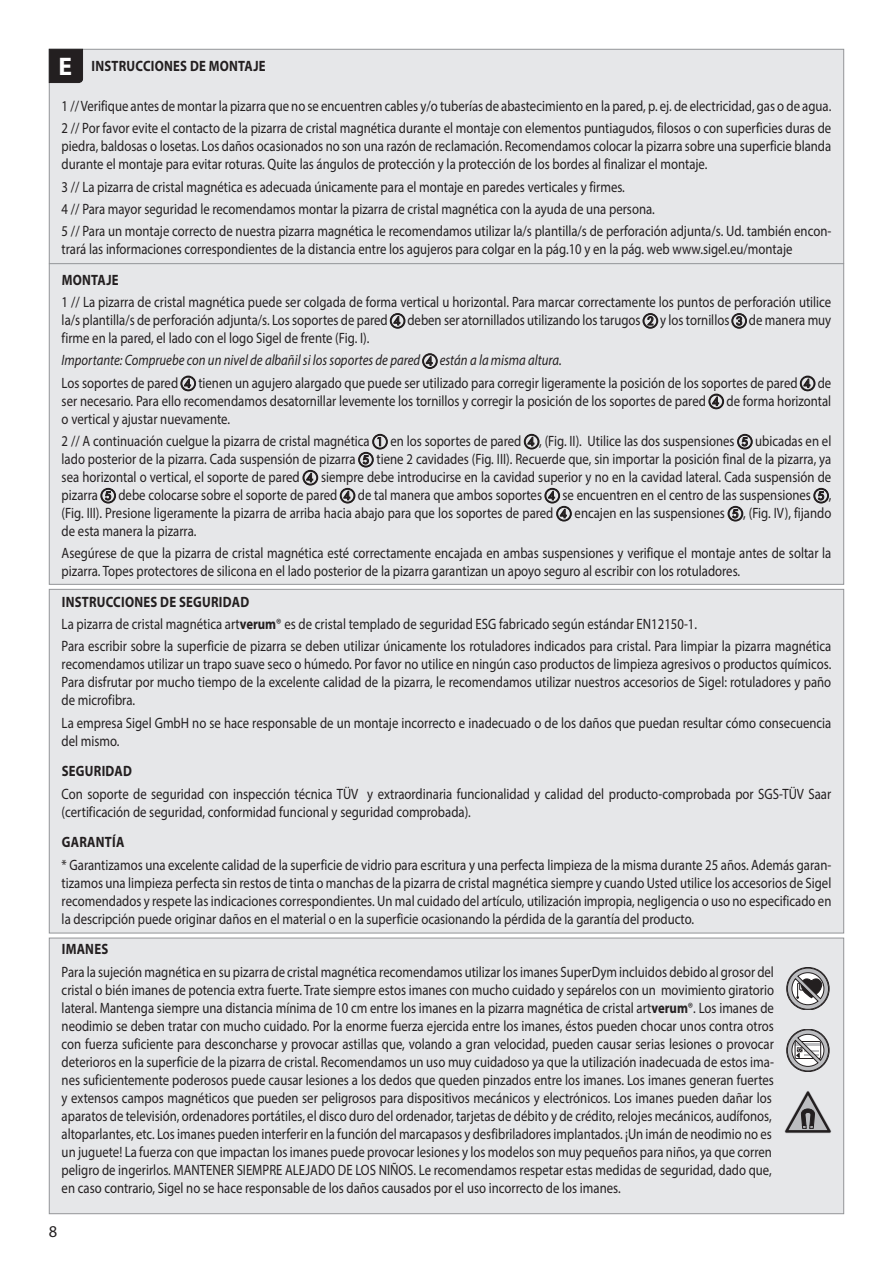
<style>
.page{position:relative;width:893px;height:1263px;background:#fff}
.page>*{position:absolute;margin:0;border:0;box-sizing:border-box;transform-origin:0 0}
.t1{font:700 25.5px "Myriad Pro";color:#fff}
.t2{font:16.5px "Myriad Pro";color:#231f20}
.t3{font:15px/18px "Myriad Pro";color:#231f20;scale:.85 1}
.t4{font:700 15px "Myriad Pro";letter-spacing:.02em;color:#231f20;scale:.85 1}
.s1{font-family:"European Pi One"}
.s2{font-style:italic}
.s3{font-weight:700}
</style>
<div class="page">
<div style="left:49px;top:49px;width:795px;height:536px;background:#e6e7e9;border:1px solid #939598"></div>
<div style="left:49px;top:589px;width:795px;height:344px;background:#e6e7e9;border:1px solid #939598"></div>
<div style="left:49px;top:938px;width:795px;height:276px;background:#e6e7e9;border:1px solid #939598"></div>
<hr style="left:49px;top:263px;width:795px;height:1px;background:#939598">
<svg style="left:390px;top:313px;width:15px;height:16px"></svg>
<svg style="left:643px;top:313px;width:15px;height:16px"></svg>
<svg style="left:731px;top:313px;width:16px;height:16px"></svg>
<svg style="left:422px;top:353px;width:16px;height:16px"></svg>
<svg style="left:181px;top:376px;width:15px;height:15px"></svg>
<svg style="left:800px;top:376px;width:15px;height:15px"></svg>
<svg style="left:708px;top:394px;width:16px;height:15px"></svg>
<svg style="left:524px;top:434px;width:15px;height:15px"></svg>
<svg style="left:737px;top:434px;width:16px;height:15px"></svg>
<svg style="left:358px;top:434px;width:30px;height:33px"></svg>
<svg style="left:303px;top:470px;width:15px;height:15px"></svg>
<svg style="left:100px;top:488px;width:16px;height:15px"></svg>
<svg style="left:340px;top:488px;width:15px;height:15px"></svg>
<svg style="left:813px;top:488px;width:16px;height:15px"></svg>
<svg style="left:545px;top:488px;width:27px;height:33px"></svg>
<svg style="left:728px;top:506px;width:15px;height:15px"></svg>
<svg style="left:49px;top:49px;width:34px;height:34px"></svg>
<div style="left:787px;top:967px;width:42px;height:43px;border:1px solid #231f20;border-radius:21px"></div>
<svg style="left:787px;top:968px;width:42px;height:41px"></svg>
<div style="left:787px;top:1029px;width:42px;height:42px;border:1px solid #231f20;border-radius:21px"></div>
<svg style="left:787px;top:1030px;width:42px;height:41px"></svg>
<svg style="left:784px;top:1091px;width:47px;height:42px"></svg>
<h1 class="t1" style="left:59px;top:49px;width:15px">E</h1>
<p class="t4" style="left:92px;top:56px;width:206px">INSTRUCCIONES DE MONTAJE</p>
<p class="t3" style="left:62px;top:95px;width:907px;line-height:22.2px">1 // Verifique antes de montar la pizarra que no se encuentren cables y/o tuberías de abastecimiento en la pared, p. ej. de electricidad, gas o de agua.<br>2 // Por favor evite el contacto de la pizarra de cristal magnética durante el montaje con elementos puntiagudos, filosos o con superficies duras de</p>
<p class="t3" style="left:62px;top:137px;width:907px">piedra, baldosas o losetas. Los daños ocasionados no son una razón de reclamación. Recomendamos colocar la pizarra sobre una superficie blanda durante el montaje para evitar roturas. Quite las ángulos de protección y la protección de los bordes al finalizar el montaje.</p>
<p class="t3" style="left:62px;top:175px;width:907px;line-height:22.2px">3 // La pizarra de cristal magnética es adecuada únicamente para el montaje en paredes verticales y firmes.<br>4 // Para mayor seguridad le recomendamos montar la pizarra de cristal magnética con la ayuda de una persona.<br>5 // Para un montaje correcto de nuestra pizarra magnética le recomendamos utilizar la/s plantilla/s de perforación adjunta/s. Ud. también encon-</p>
<p class="t3" style="left:62px;top:240px;width:861px">trará las informaciones correspondientes de la distancia entre los agujeros para colgar en la pág.10 y en la pág. web www.sigel.eu/montaje</p>
<p class="t4" style="left:62px;top:270px;width:68px">MONTAJE</p>
<p class="t3" style="left:62px;top:293px;width:907px;text-align:justify">1 // La pizarra de cristal magnética puede ser colgada de forma vertical u horizontal. Para marcar correctamente los puntos de perforación utilice la/s plantilla/s de perforación adjunta/s. Los soportes de pared <span class="s1">D</span> deben ser atornillados utilizando los tarugos <span class="s1">B</span> y los tornillos <span class="s1">C</span> de manera muy firme en la pared, el lado con el logo Sigel de frente (Fig. I).</p>
<p class="t3" style="left:62px;top:349px;width:907px;line-height:22.2px"><span class="s2">Importante: Compruebe con un nivel de albañil si los soportes de pared</span> <span class="s1">D</span> <span class="s2">están a la misma altura.<br></span>Los soportes de pared <span class="s1">D</span> tienen un agujero alargado que puede ser utilizado para corregir ligeramente la posición de los soportes de pared <span class="s1">D</span> de</p>
<p class="t3" style="left:62px;top:391px;width:907px">ser necesario. Para ello recomendamos desatornillar levemente los tornillos y corregir la posición de los soportes de pared <span class="s1">D</span> de forma horizontal o vertical y ajustar nuevamente.</p>
<p class="t3" style="left:62px;top:432px;width:907px;text-align:justify">2 // A continuación cuelgue la pizarra de cristal magnética <span class="s1">A</span> en los soportes de pared <span class="s1">D</span>, (Fig. II). Utilice las dos suspensiones <span class="s1">E</span> ubicadas en el lado posterior de la pizarra. Cada suspensión de pizarra <span class="s1">E</span> tiene 2 cavidades (Fig. III). Recuerde que, sin importar la posición final de la pizarra, ya sea horizontal o vertical, el soporte de pared <span class="s1">D</span> siempre debe introducirse en la cavidad superior y no en la cavidad lateral. Cada suspensión de pizarra <span class="s1">E</span> debe colocarse sobre el soporte de pared <span class="s1">D</span> de tal manera que ambos soportes <span class="s1">D</span> se encuentren en el centro de las suspensiones <span class="s1">E</span>, (Fig. III). Presione ligeramente la pizarra de arriba hacia abajo para que los soportes de pared <span class="s1">D</span> encajen en las suspensiones <span class="s1">E</span>, (Fig. IV), fijando de esta manera la pizarra.</p>
<p class="t3" style="left:62px;top:544px;width:907px">Asegúrese de que la pizarra de cristal magnética esté correctamente encajada en ambas suspensiones y verifique el montaje antes de soltar la pizarra. Topes protectores de silicona en el lado posterior de la pizarra garantizan un apoyo seguro al escribir con los rotuladores.</p>
<p class="t3" style="left:62px;top:590px;width:907px;line-height:22.2px"><span class="s3">INSTRUCCIONES DE SEGURIDAD<br></span>La pizarra de cristal magnética art<span class="s3">verum</span>® es de cristal templado de seguridad ESG fabricado según estándar EN12150-1.<br>Para escribir sobre la superficie de pizarra se deben utilizar únicamente los rotuladores indicados para cristal. Para limpiar la pizarra magnética</p>
<p class="t3" style="left:62px;top:655px;width:907px;text-align:justify">recomendamos utilizar un trapo suave seco o húmedo. Por favor no utilice en ningún caso productos de limpieza agresivos o productos químicos.<br>Para disfrutar por mucho tiempo de la excelente calidad de la pizarra, le recomendamos utilizar nuestros accesorios de Sigel: rotuladores y paño de microfibra.</p>
<p class="t3" style="left:62px;top:713px;width:907px">La empresa Sigel GmbH no se hace responsable de un montaje incorrecto e inadecuado o de los daños que puedan resultar cómo consecuencia del mismo.</p>
<p class="t4" style="left:62px;top:761px;width:84px">SEGURIDAD</p>
<p class="t3" style="left:62px;top:784px;width:907px">Con soporte de seguridad con inspección técnica TÜV y extraordinaria funcionalidad y calidad del producto-comprobada por SGS-TÜV Saar (certificación de seguridad, conformidad funcional y seguridad comprobada).</p>
<p class="t4" style="left:62px;top:832px;width:75px">GARANTÍA</p>
<p class="t3" style="left:62px;top:855px;width:907px;text-align:justify">* Garantizamos una excelente calidad de la superficie de vidrio para escritura y una perfecta limpieza de la misma durante 25 años. Además garan&shy;tizamos una limpieza perfecta sin restos de tinta o manchas de la pizarra de cristal magnética siempre y cuando Usted utilice los accesorios de Sigel recomendados y respete las indicaciones correspondientes. Un mal cuidado del artículo, utilización impropia, negligencia o uso no especificado en la descripción puede originar daños en el material o en la superficie ocasionando la pérdida de la garantía del producto.</p>
<p class="t4" style="left:62px;top:939px;width:56px">IMANES</p>
<p class="t3" style="left:62px;top:962px;width:840px">Para la sujeción magnética en su pizarra de cristal magnética recomendamos utilizar los imanes SuperDym incluidos debido al grosor del cristal o bién imanes de potencia extra fuerte. Trate siempre estos imanes con mucho cuidado y sepárelos con un movimiento giratorio lateral. Mantenga siempre una distancia mínima de 10 cm entre los imanes en la pizarra magnética de cristal art<span class="s3">verum</span>®. Los imanes de neodimio se deben tratar con mucho cuidado. Por la enorme fuerza ejercida entre los imanes, éstos pueden chocar unos contra otros con fuerza suficiente para desconcharse y provocar astillas que, volando a gran velocidad, pueden causar serias lesiones o provocar deterioros en la superficie de la pizarra de cristal. Recomendamos un uso muy cuidadoso ya que la utilización inadecuada de estos ima&shy;nes suficientemente poderosos puede causar lesiones a los dedos que queden pinzados entre los imanes. Los imanes generan fuertes y extensos campos magnéticos que pueden ser peligrosos para dispositivos mecánicos y electrónicos. Los imanes pueden dañar los aparatos de televisión, ordenadores portátiles, el disco duro del ordenador, tarjetas de débito y de crédito, relojes mecánicos, audífonos, altoparlantes, etc. Los imanes pueden interferir en la función del marcapasos y desfibriladores implantados. ¡Un imán de neodimio no es un juguete! La fuerza con que impactan los imanes puede provocar lesiones y los modelos son muy pequeños para niños, ya que corren peligro de ingerirlos. MANTENER SIEMPRE ALEJADO DE LOS NIÑOS. Le recomendamos respetar estas medidas de seguridad, dado que, en caso contrario, Sigel no se hace responsable de los daños causados por el uso incorrecto de los imanes.</p>
<p class="t2" style="left:49px;top:1221px;width:10px">8</p>
</div>
